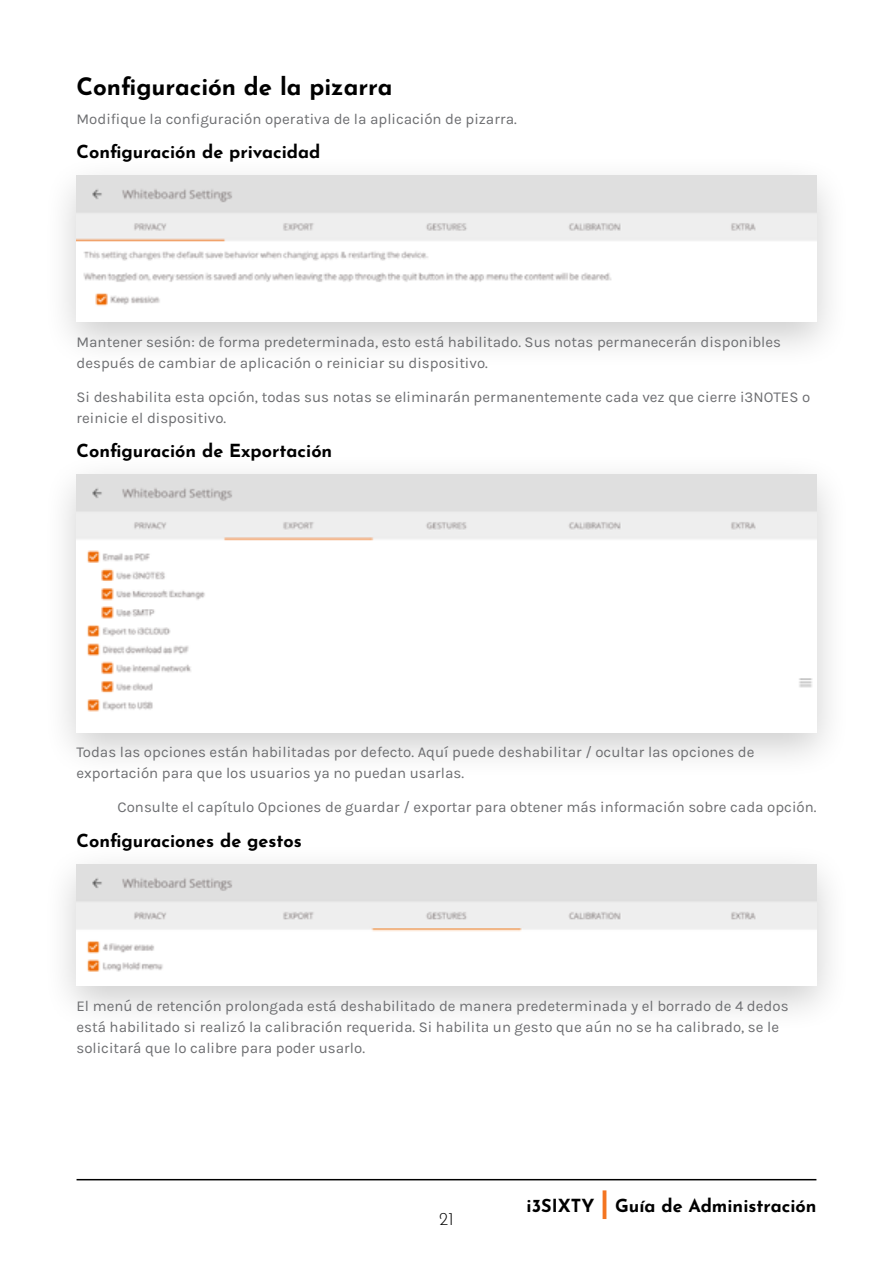
<style>
.page{position:relative;width:893px;height:1263px;background:#fff}
.page>*{position:absolute;margin:0;border:0;box-sizing:border-box;transform-origin:0 0}
.Header_Style_4{font:700 24px "Josefin Sans";color:#000}
.Header_Style_5{font:700 18px "Josefin Sans";color:#000}
.t1{font:300 18px "Josefin Sans";color:#000}
.Paragraph_Style_1{font:15px/21px "Karla";color:#6d6e71}
.s1{font-size:30px;color:#f47521}
</style>
<div class="page">
<hr style="left:77px;top:1179px;width:739px;height:1px;background:#000">
<div style="left:42px;top:154px;width:810px;height:216px;background:#000;opacity:.2"></div>
<img style="left:77px;top:176px;width:739px;height:146px">
<div style="left:42px;top:452px;width:810px;height:327px;background:#000;opacity:.2"></div>
<img style="left:77px;top:474px;width:739px;height:258px">
<div style="left:42px;top:842px;width:810px;height:192px;background:#000;opacity:.2"></div>
<img style="left:77px;top:864px;width:739px;height:122px">
<p class="Header_Style_4" style="left:77px;top:65px;width:317px">Configuración de la pizarra</p>
<p class="Paragraph_Style_1" style="left:77px;top:109px;width:442px">Modifique la configuración operativa de la aplicación de pizarra.</p>
<p class="Header_Style_5" style="left:77px;top:136px;width:245px">Configuración de privacidad</p>
<p class="Paragraph_Style_1" style="left:77px;top:332px;width:706px">Mantener sesión: de forma predeterminada, esto está habilitado. Sus notas permanecerán disponibles después de cambiar de aplicación o reiniciar su dispositivo.</p>
<p class="Paragraph_Style_1" style="left:77px;top:386px;width:735px">Si deshabilita esta opción, todas sus notas se eliminarán permanentemente cada vez que cierre i3NOTES o reinicie el dispositivo.</p>
<p class="Header_Style_5" style="left:77px;top:435px;width:257px">Configuración de Exportación</p>
<p class="Paragraph_Style_1" style="left:77px;top:742px;width:679px">Todas las opciones están habilitadas por defecto. Aquí puede deshabilitar / ocultar las opciones de exportación para que los usuarios ya no puedan usarlas.</p>
<p class="Paragraph_Style_1" style="left:118px;top:797px;width:700px">Consulte el capítulo Opciones de guardar / exportar para obtener más información sobre cada opción.</p>
<p class="Header_Style_5" style="left:77px;top:824px;width:227px">Configuraciones de gestos</p>
<p class="Paragraph_Style_1" style="left:77px;top:995px;width:714px">El menú de retención prolongada está deshabilitado de manera predeterminada y el borrado de 4 dedos está habilitado si realizó la calibración requerida. Si habilita un gesto que aún no se ha calibrado, se le solicitará que lo calibre para poder usarlo.</p>
<p class="t1" style="left:439px;top:1204px;width:16px">21</p>
<p class="Header_Style_5" style="left:527px;top:1189px;width:291px">i3SIXTY <span class="s1">|</span> Guía de Administración</p>
</div>
